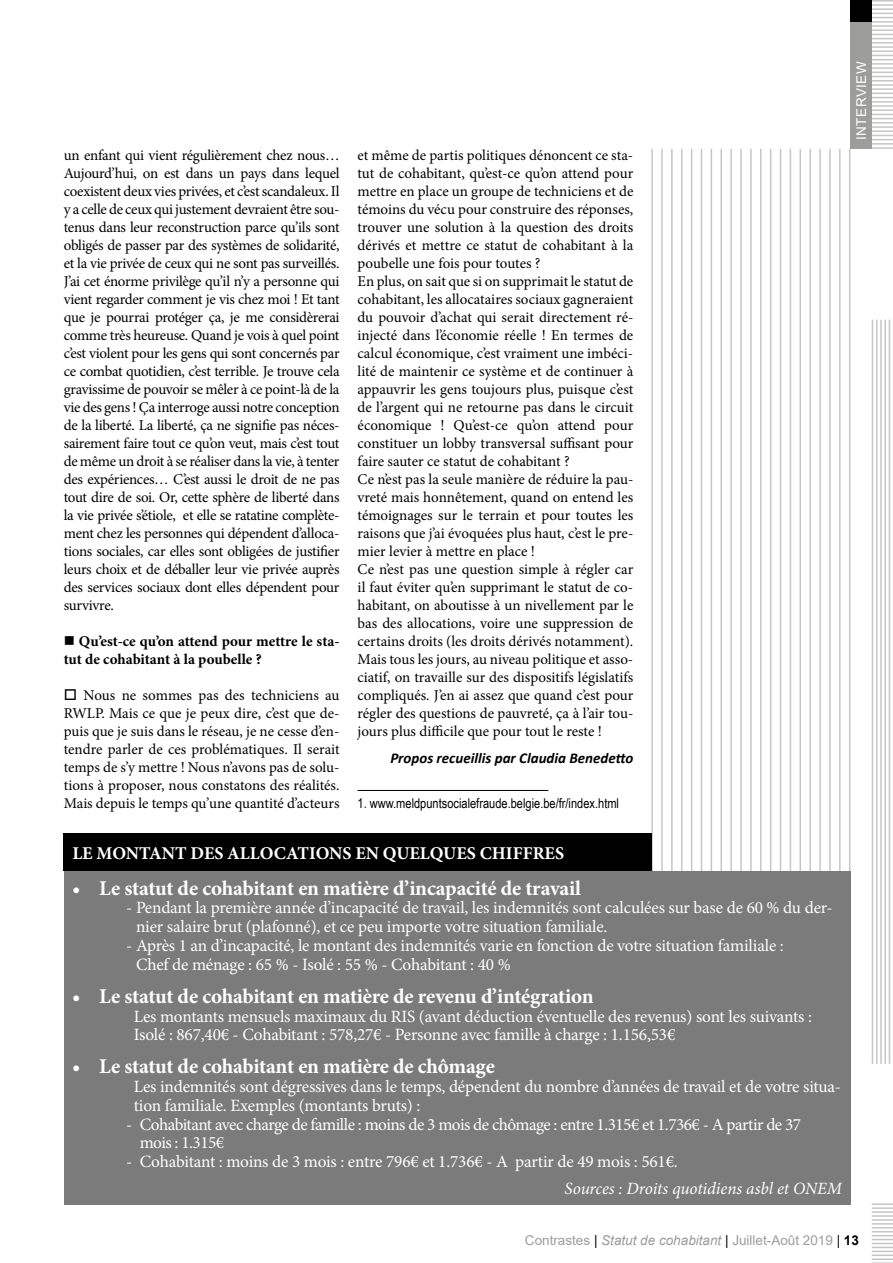
<style>
.page{position:relative;width:893px;height:1263px;background:#fff}
.page>*{position:absolute;margin:0;border:0;box-sizing:border-box;transform-origin:0 0}
.t1{font:700 21px "Minion Pro";letter-spacing:-.015em;color:#fff}
.t2{font:700 18px "Minion Pro";color:#fff}
.t3{font:17.25px/18.8px "Minion Pro";letter-spacing:-.015em;color:#fff}
.t4{font:17.25px/18.8px "Minion Pro";letter-spacing:-.035em;color:#fff}
.t5{font:italic 17.25px "Minion Pro";letter-spacing:-.005em;color:#fff}
.t6{font:15px/18px "Minion Pro";letter-spacing:-.005em;color:#000;text-align:justify}
.t7{font:700 15px/18px "Minion Pro";letter-spacing:-.005em;color:#000}
.t8{font:italic 700 15px "Calibri";color:#000}
.t9{font:13.5px "Arial Narrow";color:#000}
.t10{font:13.5px "Arial";color:#9d9d9c}
.t11{font:13.5px "Arial";letter-spacing:.035em;color:#fff}
.s1{color:#000}
.s2{font-style:italic}
.s3{font-weight:700;color:#000}
</style>
<div class="page">
<hr style="left:872px;top:1203px;width:21px;height:2px;background:#c6c6c6">
<hr style="left:872px;top:1207px;width:21px;height:2px;background:#c6c6c6">
<hr style="left:872px;top:1211px;width:21px;height:2px;background:#c6c6c6">
<hr style="left:872px;top:1215px;width:21px;height:2px;background:#c6c6c6">
<hr style="left:872px;top:1219px;width:21px;height:2px;background:#c6c6c6">
<svg style="left:872px;top:1223px;width:21px;height:25px"></svg>
<hr style="left:872px;top:1250px;width:21px;height:2px;background:#c6c6c6">
<hr style="left:872px;top:1254px;width:21px;height:2px;background:#c6c6c6">
<hr style="left:872px;top:1258px;width:21px;height:2px;background:#c6c6c6">
<svg style="left:872px;top:1262px;width:21px;height:1px"></svg>
<hr style="left:872px;top:320px;width:1px;height:744px;background:#c6c6c6">
<hr style="left:876px;top:320px;width:1px;height:744px;background:#c6c6c6">
<hr style="left:880px;top:320px;width:2px;height:744px;background:#c6c6c6">
<hr style="left:884px;top:320px;width:2px;height:744px;background:#c6c6c6">
<hr style="left:889px;top:320px;width:1px;height:744px;background:#c6c6c6">
<hr style="left:892px;top:320px;width:1px;height:744px;background:#c6c6c6">
<hr style="left:358px;top:790px;width:190px;height:1px;background:#000">
<hr style="left:872px;top:0;width:21px;height:2px;background:#c6c6c6">
<hr style="left:872px;top:4px;width:21px;height:2px;background:#c6c6c6">
<hr style="left:872px;top:8px;width:21px;height:2px;background:#c6c6c6">
<svg style="left:872px;top:13px;width:21px;height:5px"></svg>
<hr style="left:872px;top:21px;width:21px;height:2px;background:#c6c6c6">
<hr style="left:872px;top:25px;width:21px;height:2px;background:#c6c6c6">
<hr style="left:872px;top:29px;width:21px;height:2px;background:#c6c6c6">
<svg style="left:872px;top:34px;width:21px;height:5px"></svg>
<hr style="left:872px;top:42px;width:21px;height:2px;background:#c6c6c6">
<hr style="left:872px;top:46px;width:21px;height:2px;background:#c6c6c6">
<svg style="left:872px;top:51px;width:21px;height:9px"></svg>
<hr style="left:872px;top:63px;width:21px;height:2px;background:#c6c6c6">
<hr style="left:872px;top:67px;width:21px;height:2px;background:#c6c6c6">
<svg style="left:872px;top:72px;width:21px;height:9px"></svg>
<hr style="left:872px;top:84px;width:21px;height:2px;background:#c6c6c6">
<hr style="left:872px;top:88px;width:21px;height:2px;background:#c6c6c6">
<svg style="left:872px;top:93px;width:21px;height:5px"></svg>
<hr style="left:872px;top:101px;width:21px;height:2px;background:#c6c6c6">
<hr style="left:872px;top:105px;width:21px;height:2px;background:#c6c6c6">
<hr style="left:872px;top:109px;width:21px;height:2px;background:#c6c6c6">
<svg style="left:872px;top:114px;width:21px;height:5px"></svg>
<hr style="left:872px;top:122px;width:21px;height:2px;background:#c6c6c6">
<hr style="left:872px;top:126px;width:21px;height:2px;background:#c6c6c6">
<hr style="left:872px;top:130px;width:21px;height:2px;background:#c6c6c6">
<svg style="left:872px;top:135px;width:21px;height:5px"></svg>
<hr style="left:872px;top:143px;width:21px;height:2px;background:#c6c6c6">
<hr style="left:872px;top:147px;width:21px;height:2px;background:#c6c6c6">
<div style="left:850px;top:21px;width:22px;height:128px;background:#9d9d9c"></div>
<div style="left:850px;top:0;width:22px;height:21px;background:#000"></div>
<hr style="left:849px;top:149px;width:1px;height:1054px;background:#c6c6c6">
<hr style="left:839px;top:149px;width:2px;height:1054px;background:#c6c6c6">
<hr style="left:829px;top:149px;width:2px;height:1054px;background:#c6c6c6">
<hr style="left:819px;top:149px;width:2px;height:1054px;background:#c6c6c6">
<hr style="left:809px;top:149px;width:2px;height:1054px;background:#c6c6c6">
<hr style="left:799px;top:149px;width:2px;height:1054px;background:#c6c6c6">
<hr style="left:790px;top:149px;width:1px;height:1054px;background:#c6c6c6">
<hr style="left:780px;top:149px;width:1px;height:1054px;background:#c6c6c6">
<hr style="left:770px;top:149px;width:1px;height:1054px;background:#c6c6c6">
<hr style="left:760px;top:149px;width:1px;height:1054px;background:#c6c6c6">
<hr style="left:750px;top:149px;width:2px;height:1054px;background:#c6c6c6">
<hr style="left:740px;top:149px;width:2px;height:1054px;background:#c6c6c6">
<hr style="left:730px;top:149px;width:2px;height:1054px;background:#c6c6c6">
<hr style="left:720px;top:149px;width:2px;height:1054px;background:#c6c6c6">
<hr style="left:711px;top:149px;width:1px;height:1054px;background:#c6c6c6">
<hr style="left:701px;top:149px;width:1px;height:1054px;background:#c6c6c6">
<hr style="left:691px;top:149px;width:1px;height:1054px;background:#c6c6c6">
<hr style="left:681px;top:149px;width:1px;height:1054px;background:#c6c6c6">
<hr style="left:671px;top:149px;width:2px;height:1054px;background:#c6c6c6">
<hr style="left:661px;top:149px;width:2px;height:1054px;background:#c6c6c6">
<hr style="left:651px;top:149px;width:2px;height:1054px;background:#c6c6c6">
<div style="left:64px;top:871px;width:786px;height:333px;background:#7c7b7b"></div>
<div style="left:64px;top:833px;width:588px;height:38px;background:#000"></div>
<p class="t6" style="left:64px;top:147px;width:277px">un enfant qui vient régulièrement chez nous… Aujourd’hui, on est dans un pays dans lequel coexistent deux vies privées, et c’est scandaleux. Il y a celle de ceux qui justement devraient être sou&shy;tenus dans leur reconstruction parce qu’ils sont obligés de passer par des systèmes de solidarité, et la vie privée de ceux qui ne sont pas surveillés.<br>J’ai cet énorme privilège qu’il n’y a personne qui vient regarder comment je vis chez moi ! Et tant que je pourrai protéger ça, je me considèrerai comme très heureuse. Quand je vois à quel point c’est violent pour les gens qui sont concernés par ce combat quotidien, c’est terrible. Je trouve cela gravissime de pouvoir se mêler à ce point-là de la vie des gens ! Ça interroge aussi notre conception de la liberté. La liberté, ça ne signifie pas néces&shy;sairement faire tout ce qu’on veut, mais c’est tout de même un droit à se réaliser dans la vie, à tenter des expériences… C’est aussi le droit de ne pas tout dire de soi. Or, cette sphère de liberté dans la vie privée s’étiole, et elle se ratatine complète&shy;ment chez les personnes qui dépendent d’alloca&shy;tions sociales, car elles sont obligées de justifier leurs choix et de déballer leur vie privée auprès des services sociaux dont elles dépendent pour survivre.</p>
<p class="t7" style="left:64px;top:632px;width:277px">■ Qu’est-ce qu’on attend pour mettre le sta&shy;tut de cohabitant à la poubelle ?</p>
<p class="t6" style="left:64px;top:687px;width:277px">□ Nous ne sommes pas des techniciens au RWLP. Mais ce que je peux dire, c’est que de&shy;puis que je suis dans le réseau, je ne cesse d’en&shy;tendre parler de ces problématiques. Il serait temps de s’y mettre ! Nous n’avons pas de solu&shy;tions à proposer, nous constatons des réalités.<br>Mais depuis le temps qu’une quantité d’acteurs</p>
<p class="t6" style="left:358px;top:147px;width:277px;text-align:left">et même de partis politiques dénoncent ce sta&shy;tut de cohabitant, qu’est-ce qu’on attend pour mettre en place un groupe de techniciens et de témoins du vécu pour construire des réponses, trouver une solution à la question des droits dérivés et mettre ce statut de cohabitant à la poubelle une fois pour toutes ?<br>En plus, on sait que si on supprimait le statut de cohabitant, les allocataires sociaux gagneraient du pouvoir d’achat qui serait directement ré&shy;injecté dans l’économie réelle ! En termes de calcul économique, c’est vraiment une imbéci&shy;lité de maintenir ce système et de continuer à appauvrir les gens toujours plus, puisque c’est de l’argent qui ne retourne pas dans le circuit économique ! Qu’est-ce qu’on attend pour constituer un lobby transversal suffisant pour faire sauter ce statut de cohabitant ?<br>Ce n’est pas la seule manière de réduire la pau&shy;vreté mais honnêtement, quand on entend les témoignages sur le terrain et pour toutes les raisons que j’ai évoquées plus haut, c’est le pre&shy;mier levier à mettre en place !<br>Ce n’est pas une question simple à régler car il faut éviter qu’en supprimant le statut de co&shy;habitant, on aboutisse à un nivellement par le bas des allocations, voire une suppression de certains droits (les droits dérivés notamment).<br>Mais tous les jours, au niveau politique et asso&shy;ciatif, on travaille sur des dispositifs législatifs compliqués. J’en ai assez que quand c’est pour régler des questions de pauvreté, ça à l’air tou&shy;jours plus difficile que pour tout le reste !</p>
<p class="t8" style="left:390px;top:747px;width:244px">Propos recueillis par Claudia Benedetto</p>
<p class="t9" style="left:358px;top:793px;width:263px">1. www.meldpuntsocialefraude.belgie.be/fr/index.html</p>
<p class="t11" style="left:852px;top:140px;width:80px;rotate:-90deg">INTERVIEW</p>
<p class="t2" style="left:72px;top:840px;width:493px">LE MONTANT DES ALLOCATIONS EN QUELQUES CHIFFRES</p>
<h1 class="t1" style="left:72px;top:873px;width:510px">• Le statut de cohabitant en matière d’incapacité de travail</h1>
<p class="t3" style="left:136px;top:898px;width:698px;text-indent:-10px">- Pendant la première année d’incapacité de travail, les indemnités sont calculées sur base de 60 % du der&shy;nier salaire brut (plafonné), et ce peu importe votre situation familiale.</p>
<p class="t3" style="left:136px;top:936px;width:649px;text-indent:-10px">- Après 1 an d’incapacité, le montant des indemnités varie en fonction de votre situation familiale :<br>Chef de ménage : 65 % - Isolé : 55 % - Cohabitant : 40 %</p>
<h1 class="t1" style="left:72px;top:981px;width:523px">• Le statut de cohabitant en matière de revenu d’intégration</h1>
<p class="t3" style="left:134px;top:1007px;width:680px">Les montants mensuels maximaux du RIS (avant déduction éventuelle des revenus) sont les suivants :<br>Isolé : 867,40€ - Cohabitant : 578,27€ - Personne avec famille à charge : 1.156,53€</p>
<h1 class="t1" style="left:72px;top:1052px;width:424px">• Le statut de cohabitant en matière de chômage</h1>
<p class="t3" style="left:134px;top:1077px;width:709px">Les indemnités sont dégressives dans le temps, dépendent du nombre d’années de travail et de votre situa&shy;tion familiale. Exemples (montants bruts) :</p>
<p class="t4" style="left:140px;top:1115px;width:663px;text-indent:-13px">- Cohabitant avec charge de famille : moins de 3 mois de chômage : entre 1.315€ et 1.736€ - A partir de 37 mois : 1.315€</p>
<p class="t3" style="left:126px;top:1152px;width:553px">- Cohabitant : moins de 3 mois : entre 796€ et 1.736€ - A partir de 49 mois : 561€.</p>
<p class="t5" style="left:565px;top:1177px;width:279px">Sources : Droits quotidiens asbl et ONEM</p>
<p class="t10" style="left:525px;top:1231px;width:335px">Contrastes <span class="s1">|</span> <span class="s2">Statut de cohabitant</span> <span class="s1">|</span> Juillet-Août 2019 <span class="s1">|</span> <span class="s3">13</span></p>
</div>
